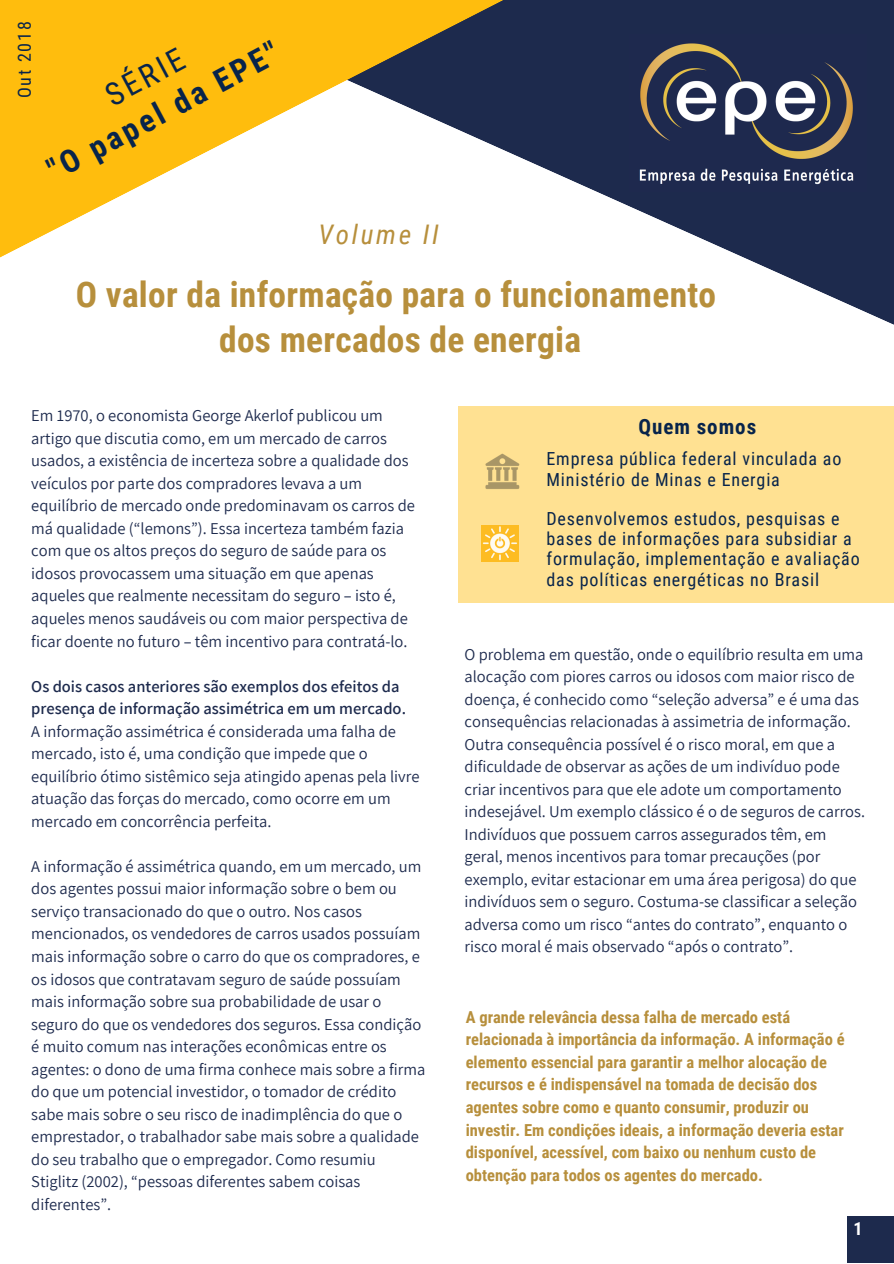
<style>
.page{position:relative;width:894px;height:1264px;background:#fff}
.page>*{position:absolute;margin:0;border:0;box-sizing:border-box;transform-origin:0 0}
.t1{font:700 35.4px/44.7px "Roboto Condensed";letter-spacing:.01em;color:#b78f3c;text-align:center}
.t2{font:700 31.5px "Roboto Condensed";color:#08244b}
.t3{font:31.5px "Roboto Condensed";color:#08244b}
.t4{font:italic 27px "Roboto Condensed";letter-spacing:.1em;color:#b78f3c}
.t5{font:700 21px "Roboto Condensed";letter-spacing:.045em;color:#08244b}
.t6{font:18px/20.2px "Roboto Condensed";letter-spacing:.045em;color:#08244b}
.t7{font:700 18px "Roboto Condensed";color:#fff}
.t8{font:16.5px/22.5px "Assistant";color:#1d2a4d}
.t9{font:700 16.5px/22.5px "Roboto Condensed";color:#b78f3c}
.t10{font:600 16.5px/22.5px "Assistant";color:#1d2a4d}
</style>
<div class="page">
<svg style="left:503px;top:0;width:390px;height:325px;fill:#1d2a4d"></svg>
<svg style="left:0;top:0;width:503px;height:258px"></svg>
<div style="left:458px;top:406px;width:435px;height:196px;background:#ffe192"></div>
<img style="left:481px;top:526px;width:37px;height:36px">
<img style="left:485px;top:453px;width:35px;height:36px">
<img style="left:629px;top:35px;width:236px;height:156px">
<div style="left:847px;top:1216px;width:46px;height:46px;background:#1d2a4d"></div>
<p class="t6" style="left:15px;top:98px;width:79px;rotate:-90deg">Out 2018</p>
<h2 class="t2" style="left:41px;top:156px;width:258px;rotate:-28deg">"O papel da EPE"</h2>
<h2 class="t3" style="left:99px;top:81px;width:86px;rotate:-28deg">SÉRIE</h2>
<h3 class="t4" style="left:318px;top:219px;width:122px">Volume II</h3>
<h1 class="t1" style="left:76px;top:273px;width:641px">O valor da informação para o funcionamento dos mercados de energia</h1>
<p class="t8" style="left:31px;top:404px;width:385px">Em 1970, o economista George Akerlof publicou um artigo que discutia como, em um mercado de carros usados, a existência de incerteza sobre a qualidade dos veículos por parte dos compradores levava a um equilíbrio de mercado onde predominavam os carros de má qualidade (“lemons”). Essa incerteza também fazia com que os altos preços do seguro de saúde para os idosos provocassem uma situação em que apenas aqueles que realmente necessitam do seguro – isto é, aqueles menos saudáveis ou com maior perspectiva de ficar doente no futuro – têm incentivo para contratá-lo.</p>
<p class="t10" style="left:31px;top:674px;width:376px">Os dois casos anteriores são exemplos dos efeitos da presença de informação assimétrica em um mercado.</p>
<p class="t8" style="left:31px;top:719px;width:390px">A informação assimétrica é considerada uma falha de mercado, isto é, uma condição que impede que o equilíbrio ótimo sistêmico seja atingido apenas pela livre atuação das forças do mercado, como ocorre em um mercado em concorrência perfeita.</p>
<p class="t8" style="left:31px;top:854px;width:395px">A informação é assimétrica quando, em um mercado, um dos agentes possui maior informação sobre o bem ou serviço transacionado do que o outro. Nos casos mencionados, os vendedores de carros usados possuíam mais informação sobre o carro do que os compradores, e os idosos que contratavam seguro de saúde possuíam mais informação sobre sua probabilidade de usar o seguro do que os vendedores dos seguros. Essa condição é muito comum nas interações econômicas entre os agentes: o dono de uma firma conhece mais sobre a firma do que um potencial investidor, o tomador de crédito sabe mais sobre o seu risco de inadimplência do que o emprestador, o trabalhador sabe mais sobre a qualidade do seu trabalho que o empregador. Como resumiu Stiglitz (2002), “pessoas diferentes sabem coisas diferentes”.</p>
<p class="t5" style="left:638px;top:414px;width:119px">Quem somos</p>
<p class="t6" style="left:546px;top:449px;width:296px">Empresa pública federal vinculada ao<br>Ministério de Minas e Energia</p>
<p class="t6" style="left:546px;top:508px;width:315px">Desenvolvemos estudos, pesquisas e bases de informações para subsidiar a formulação, implementação e avaliação das políticas energéticas no Brasil</p>
<p class="t8" style="left:464px;top:642px;width:402px">O problema em questão, onde o equilíbrio resulta em uma alocação com piores carros ou idosos com maior risco de doença, é conhecido como “seleção adversa” e é uma das consequências relacionadas à assimetria de informação.<br>Outra consequência possível é o risco moral, em que a dificuldade de observar as ações de um indivíduo pode criar incentivos para que ele adote um comportamento indesejável. Um exemplo clássico é o de seguros de carros.<br>Indivíduos que possuem carros assegurados têm, em geral, menos incentivos para tomar precauções (por exemplo, evitar estacionar em uma área perigosa) do que indivíduos sem o seguro. Costuma-se classificar a seleção adversa como um risco “antes do contrato”, enquanto o risco moral é mais observado “após o contrato”.</p>
<p class="t9" style="left:465px;top:1005px;width:380px">A grande relevância dessa falha de mercado está relacionada à importância da informação. A informação é elemento essencial para garantir a melhor alocação de recursos e é indispensável na tomada de decisão dos agentes sobre como e quanto consumir, produzir ou investir. Em condições ideais, a informação deveria estar disponível, acessível, com baixo ou nenhum custo de obtenção para todos os agentes do mercado.</p>
<p class="t7" style="left:853px;top:1218px;width:11px">1</p>
</div>
